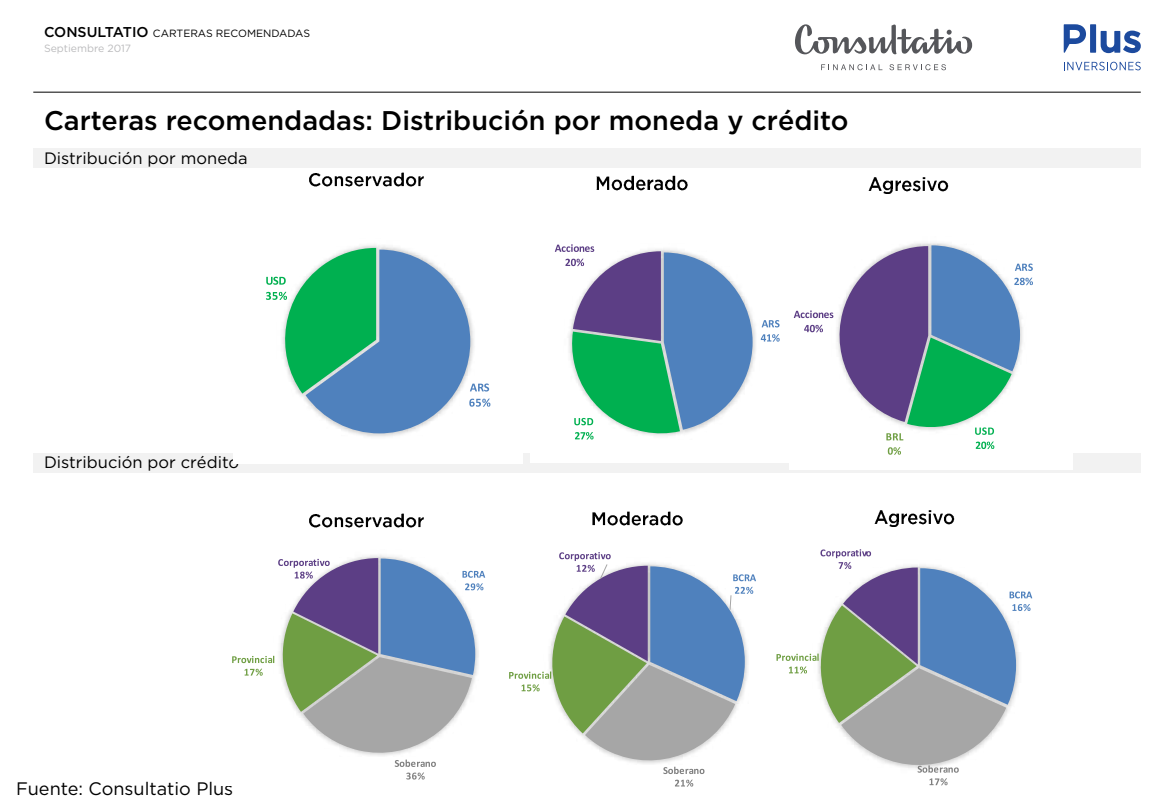
<style>
.page{position:relative;width:1170px;height:810px;background:#fff}
.page>*{position:absolute;margin:0;border:0;box-sizing:border-box;transform-origin:0 0}
.t1{font:500 27px "Gotham";color:#000}
.t2{font:18.15px "Gotham";color:#000}
.t3{font:16.5px "Gotham";color:#000}
.t4{font:10.5px "Gotham";color:#000}
.t5{font:10.5px "Gotham";color:#bbbbbd}
.s1{font-weight:500;font-size:14.25px}
</style>
<div class="page">
<hr style="left:33px;top:92px;width:1108px;height:1px;background:#000">
<svg style="left:1064px;top:62px;width:77px;height:8px"></svg>
<div style="left:1090px;top:24px;width:6px;height:29px;background:#1c4a9e"></div>
<svg style="left:1101px;top:31px;width:40px;height:22px"></svg>
<svg style="left:1064px;top:24px;width:22px;height:29px"></svg>
<svg style="left:795px;top:24px;width:177px;height:30px"></svg>
<svg style="left:821px;top:64px;width:61px;height:6px"></svg>
<svg style="left:889px;top:64px;width:57px;height:6px"></svg>
<div style="left:33px;top:148px;width:1108px;height:20px;background:#f2f2f2"></div>
<div style="left:33px;top:453px;width:1108px;height:20px;background:#f2f2f2"></div>
<img style="left:309px;top:172px;width:115px;height:15px">
<img style="left:596px;top:175px;width:92px;height:16px">
<img style="left:869px;top:177px;width:80px;height:17px">
<img style="left:309px;top:513px;width:115px;height:15px">
<img style="left:592px;top:511px;width:91px;height:15px">
<img style="left:875px;top:510px;width:80px;height:16px">
<div style="left:233px;top:218px;width:290px;height:246px;background:#fff"></div>
<img style="left:354px;top:246px;width:51px;height:191px">
<img style="left:354px;top:245px;width:31px;height:3px">
<svg style="left:266px;top:248px;width:224px;height:185px"></svg>
<div style="left:530px;top:222px;width:264px;height:241px;background:#fff"></div>
<svg style="left:762px;top:320px;width:18px;height:7px"></svg>
<svg style="left:761px;top:334px;width:19px;height:8px"></svg>
<svg style="left:555px;top:244px;width:198px;height:196px"></svg>
<div style="left:789px;top:217px;width:284px;height:252px;background:#fff"></div>
<svg style="left:794px;top:245px;width:239px;height:210px"></svg>
<svg style="left:406px;top:773px;width:19px;height:7px"></svg>
<svg style="left:232px;top:558px;width:253px;height:209px"></svg>
<svg style="left:675px;top:780px;width:18px;height:7px"></svg>
<svg style="left:509px;top:552px;width:247px;height:222px"></svg>
<svg style="left:777px;top:549px;width:255px;height:236px"></svg>
<p class="t4" style="left:44px;top:27px;width:268px"><span class="s1">CONSULTATIO</span> CARTERAS RECOMENDADAS</p>
<p class="t5" style="left:44px;top:43px;width:89px">Septiembre 2017</p>
<p class="t1" style="left:44px;top:105px;width:806px">Carteras recomendadas: Distribución por moneda y crédito</p>
<p class="t3" style="left:44px;top:149px;width:205px">Distribución por moneda</p>
<p class="t3" style="left:44px;top:453px;width:197px">Distribución por crédito</p>
<p class="t2" style="left:16px;top:778px;width:219px">Fuente: Consultatio Plus</p>
</div>
